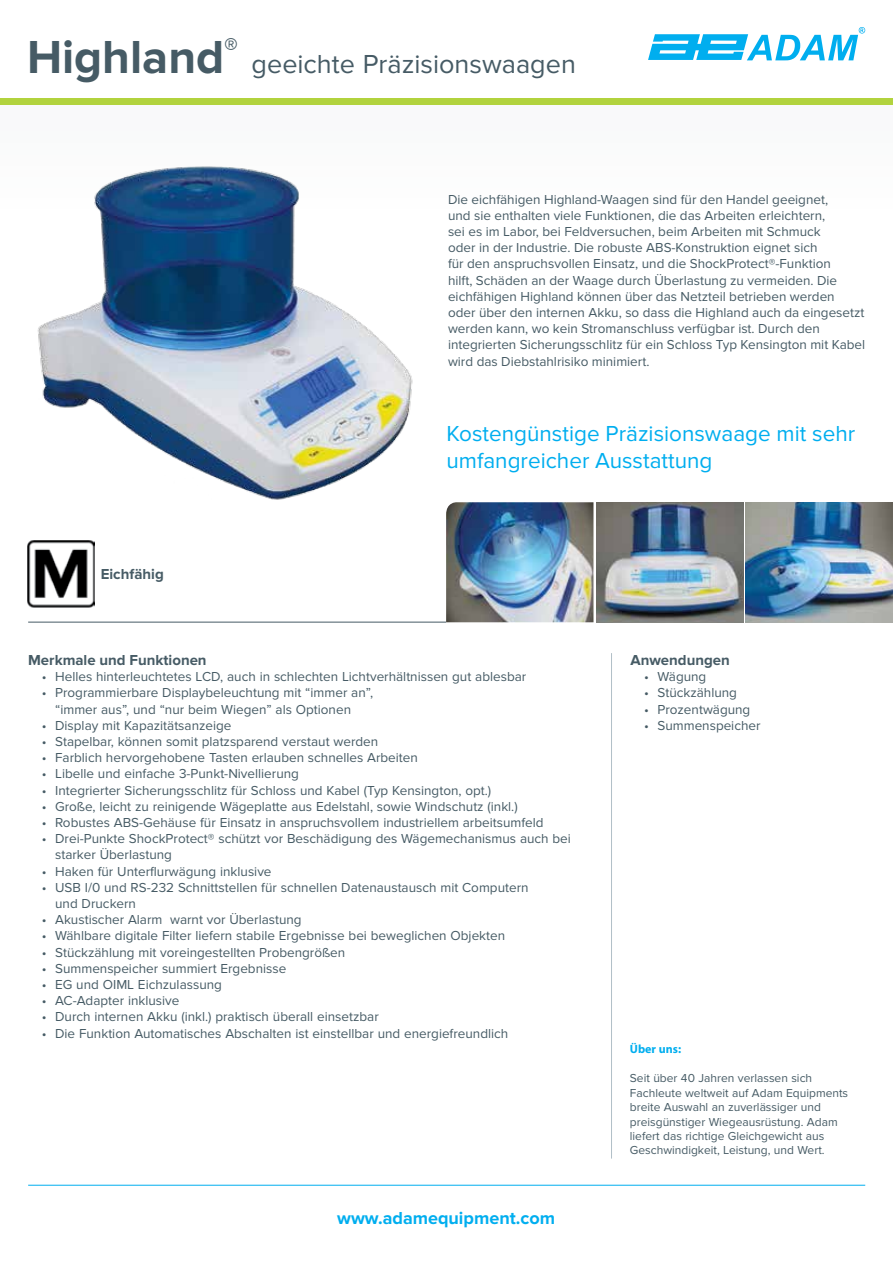
<style>
.page{position:relative;width:893px;height:1263px;background:#fff}
.page>*{position:absolute;margin:0;border:0;box-sizing:border-box;transform-origin:0 0}
.t1{font:700 48px "Proxima Nova";color:#465b65}
.t2{font:27px "Proxima Nova";color:#465b65}
.t3{font:22.5px/27px "Proxima Nova";color:#00aeef}
.t4{font:700 18px "Proxima Nova";color:#00aeef}
.t5{font:700 15px "Proxima Nova";color:#465b65}
.t6{font:13.5px/16.2px "Proxima Nova";color:#465b65}
.t7{font:12px/14.4px "Proxima Nova";color:#465b65}
.t8{font:700 12px "Myriad Pro";color:#00aeef}
</style>
<div class="page">
<svg style="left:648px;top:27px;width:217px;height:33px"></svg>
<img style="left:37px;top:218px;width:376px;height:282px">
<img style="left:745px;top:502px;width:148px;height:120px">
<img style="left:596px;top:502px;width:147px;height:120px">
<img style="left:446px;top:502px;width:147px;height:120px">
<img style="left:27px;top:540px;width:67px;height:68px">
<svg style="left:0;top:104px;width:893px;height:114px"></svg>
<div style="left:0;top:98px;width:893px;height:6px;background:#b2d33e"></div>
<hr style="left:28px;top:1185px;width:837px;height:1px;background:#00aeef">
<hr style="left:28px;top:622px;width:418px;height:1px;background:#465b65">
<hr style="left:611px;top:653px;width:1px;height:505px;background:#b1bfc7">
<h1 class="t1" style="left:27px;top:29px;width:213px">Highland<sup>®</sup></h1>
<h2 class="t2" style="left:252px;top:48px;width:326px">geeichte Präzisionswaagen</h2>
<p class="t5" style="left:101px;top:565px;width:65px">Eichfähig</p>
<p class="t6" style="left:448px;top:191px;width:419px">Die eichfähigen Highland-Waagen sind für den Handel geeignet,<br>und sie enthalten viele Funktionen, die das Arbeiten erleichtern,<br>sei es im Labor, bei Feldversuchen, beim Arbeiten mit Schmuck<br>oder in der Industrie. Die robuste ABS-Konstruktion eignet sich<br>für den anspruchsvollen Einsatz, und die ShockProtect®-Funktion<br>hilft, Schäden an der Waage durch Überlastung zu vermeiden. Die eichfähigen Highland können über das Netzteil betrieben werden oder über den internen Akku, so dass die Highland auch da eingesetzt werden kann, wo kein Stromanschluss verfügbar ist. Durch den integrierten Sicherungsschlitz für ein Schloss Typ Kensington mit Kabel wird das Diebstahlrisiko minimiert.</p>
<h3 class="t3" style="left:446px;top:420px;width:410px">Kostengünstige Präzisionswaage mit sehr umfangreicher Ausstattung</h3>
<p class="t5" style="left:28px;top:651px;width:180px">Merkmale und Funktionen</p>
<p class="t6" style="left:42px;top:669px;width:486px">• Helles hinterleuchtetes LCD, auch in schlechten Lichtverhältnissen gut ablesbar</p>
<p class="t6" style="left:55px;top:685px;width:319px;text-indent:-14px">• Programmierbare Displaybeleuchtung mit “immer an”, “immer aus”, und “nur beim Wiegen” als Optionen</p>
<p class="t6" style="left:42px;top:717px;width:191px">• Display mit Kapazitätsanzeige</p>
<p class="t6" style="left:42px;top:733px;width:338px">• Stapelbar, können somit platzsparend verstaut werden</p>
<p class="t6" style="left:42px;top:750px;width:378px">• Farblich hervorgehobene Tasten erlauben schnelles Arbeiten</p>
<p class="t6" style="left:42px;top:766px;width:259px">• Libelle und einfache 3-Punkt-Nivellierung</p>
<p class="t6" style="left:42px;top:782px;width:451px">• Integrierter Sicherungsschlitz für Schloss und Kabel (Typ Kensington, opt.)</p>
<p class="t6" style="left:42px;top:798px;width:478px">• Große, leicht zu reinigende Wägeplatte aus Edelstahl, sowie Windschutz (inkl.)</p>
<p class="t6" style="left:42px;top:814px;width:503px">• Robustes ABS-Gehäuse für Einsatz in anspruchsvollem industriellem arbeitsumfeld</p>
<p class="t6" style="left:55px;top:831px;width:517px;text-indent:-14px">• Drei-Punkte ShockProtect® schützt vor Beschädigung des Wägemechanismus auch bei starker Überlastung</p>
<p class="t6" style="left:42px;top:863px;width:231px">• Haken für Unterflurwägung inklusive</p>
<p class="t6" style="left:55px;top:879px;width:475px;text-indent:-14px">• USB I/0 und RS-232 Schnittstellen für schnellen Datenaustausch mit Computern und Druckern</p>
<p class="t6" style="left:42px;top:912px;width:262px">• Akustischer Alarm warnt vor Überlastung</p>
<p class="t6" style="left:42px;top:928px;width:465px">• Wählbare digitale Filter liefern stabile Ergebnisse bei beweglichen Objekten</p>
<p class="t6" style="left:42px;top:944px;width:305px">• Stückzählung mit voreingestellten Probengrößen</p>
<p class="t6" style="left:42px;top:960px;width:246px">• Summenspeicher summiert Ergebnisse</p>
<p class="t6" style="left:42px;top:976px;width:182px">• EG und OIML Eichzulassung</p>
<p class="t6" style="left:42px;top:993px;width:139px">• AC-Adapter inklusive</p>
<p class="t6" style="left:42px;top:1009px;width:339px">• Durch internen Akku (inkl.) praktisch überall einsetzbar</p>
<p class="t6" style="left:42px;top:1025px;width:468px">• Die Funktion Automatisches Abschalten ist einstellbar und energiefreundlich</p>
<h3 class="t4" style="left:337px;top:1208px;width:219px">www.adamequipment.com</h3>
<p class="t5" style="left:630px;top:651px;width:101px">Anwendungen</p>
<p class="t6" style="left:644px;top:669px;width:64px">• Wägung</p>
<p class="t6" style="left:644px;top:685px;width:95px">• Stückzählung</p>
<p class="t6" style="left:644px;top:701px;width:108px">• Prozentwägung</p>
<p class="t6" style="left:644px;top:717px;width:118px">• Summenspeicher</p>
<p class="t8" style="left:630px;top:1041px;width:53px">Über uns:</p>
<p class="t7" style="left:630px;top:1071px;width:220px">Seit über 40 Jahren verlassen sich Fachleute weltweit auf Adam Equipments breite Auswahl an zuverlässiger und preisgünstiger Wiegeausrüstung. Adam liefert das richtige Gleichgewicht aus Geschwindigkeit, Leistung, und Wert.</p>
</div>
